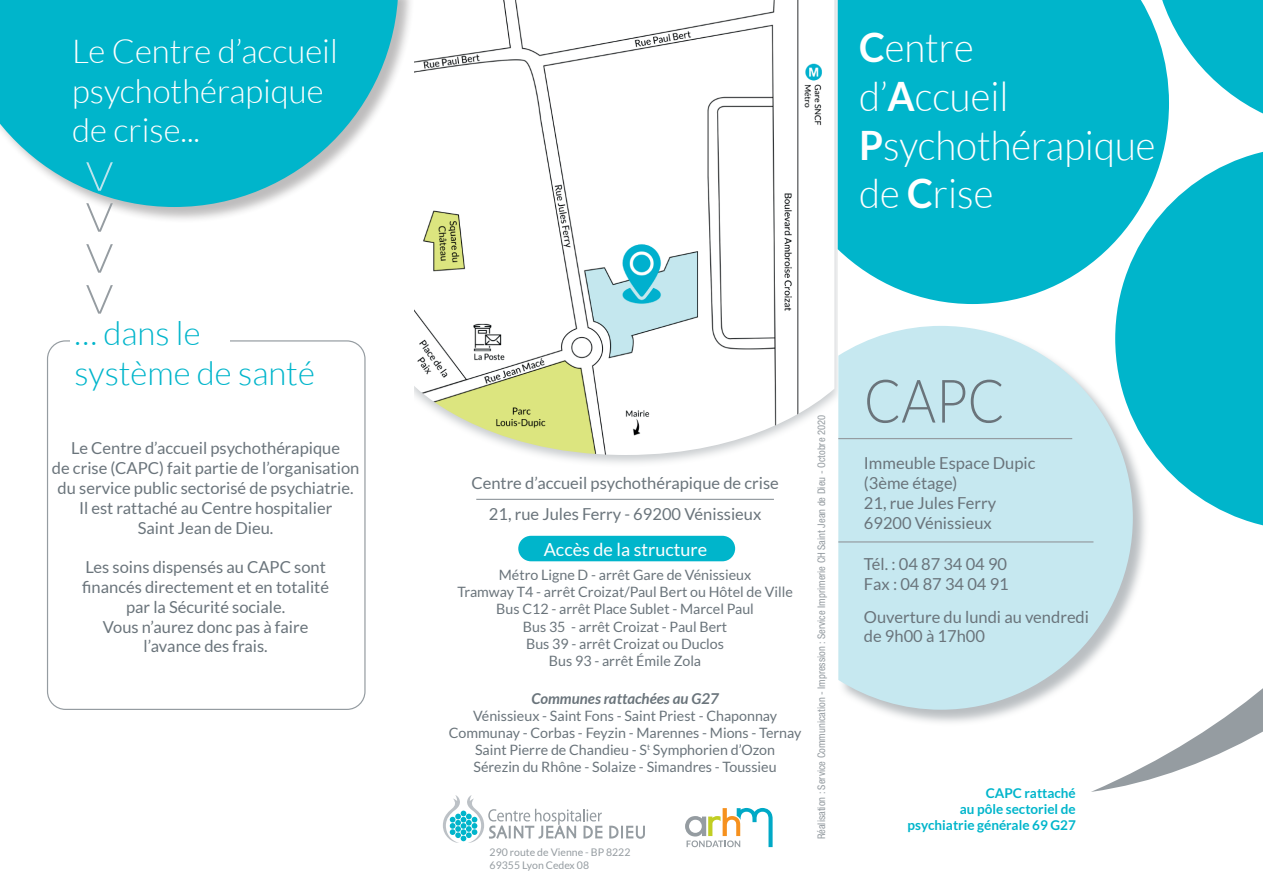
<style>
.page{position:relative;width:1263px;height:893px;background:#fff}
.page>*{position:absolute;margin:0;border:0;box-sizing:border-box;transform-origin:0 0}
.t1{font:300 60px "Lato";color:#6a747b;scale:.89 1}
.t2{font:100 51px "Helvetica Neue LT Std";color:#959ca1;scale:1.1 1}
.t3{font:300 40.5px/48.6px "Lato";color:#fff;scale:.95 1}
.t4{font:300 33px/39.6px "Lato";color:#fff}
.t5{font:300 33px/39.6px "Lato";color:#00b5cb}
.t6{font:18px "Lato";color:#fff}
.t7{font:16.5px/19.8px "Lato";color:#6a747b;text-align:center}
.t8{font:italic 700 15px "Lato";color:#6a747b}
.t9{font:14.25px/17.1px "Lato";color:#6a747b;text-align:center}
.t10{font:700 13.5px/16.2px "Lato";color:#00b5cb;text-align:right}
.t11{font:condensed 10.5px "Helvetica Neue LT Std";color:#959ca1}
.t12{font:10.5px/12.6px "Lato";color:#959ca1}
.s1{color:#bce4ed}
.s2{font-weight:700}
</style>
<div class="page">
<div style="left:405px;top:0;width:438px;height:468px;background:#959ca1;opacity:.5"></div>
<img style="left:413px;top:0;width:421px;height:455px">
<div style="left:838px;top:0;width:98px;height:420px;background:#fff"></div>
<div style="left:0;top:0;width:413px;height:893px;background:#fff"></div>
<div style="left:0;top:0;width:415px;height:224px;background:#231f20;opacity:.3"></div>
<svg style="left:0;top:0;width:398px;height:207px;background:#2bbfd1"></svg>
<div style="left:838px;top:326px;width:312px;height:401px;background:#959ca1;opacity:.65"></div>
<svg style="left:838px;top:326px;width:295px;height:384px;background:#cbe9f0"></svg>
<svg style="left:1091px;top:677px;width:172px;height:115px"></svg>
<svg style="left:1115px;top:151px;width:148px;height:377px;fill:#00b5cb"></svg>
<svg style="left:1169px;top:0;width:94px;height:114px"></svg>
<svg style="left:685px;top:808px;width:88px;height:39px"></svg>
<svg style="left:609px;top:826px;width:36px;height:13px"></svg>
<svg style="left:443px;top:795px;width:159px;height:48px"></svg>
<svg style="left:838px;top:0;width:331px;height:304px;background:#15bbcf"></svg>
<hr style="left:476px;top:499px;width:298px;height:1px;background:#959ca1">
<div style="left:518px;top:536px;width:217px;height:25px;background:#00b5cb;border-radius:13px"></div>
<hr style="left:838px;top:438px;width:234px;height:1px;background:#959ca1">
<hr style="left:838px;top:541px;width:255px;height:2px;background:#959ca1">
<h3 class="t4" style="left:72px;top:31px;width:267px">Le Centre d’accueil psychothérapique de crise...</h3>
<h2 class="t2" style="left:134px;top:160px;width:144px;rotate:90deg"><span class="s1">&gt;</span>&gt;&gt;&gt;</h2>
<h3 class="t5" style="left:74px;top:314px;width:242px">… dans le système de santé</h3>
<p class="t7" style="left:52px;top:438px;width:309px">Le Centre d’accueil psychothérapique<br>de crise (CAPC) fait partie de l’organisation du service public sectorisé de psychiatrie.<br>Il est rattaché au Centre hospitalier<br>Saint Jean de Dieu.</p>
<p class="t7" style="left:82px;top:557px;width:248px">Les soins dispensés au CAPC sont financés directement et en totalité par la Sécurité sociale.<br>Vous n’aurez donc pas à faire l’avance des frais.</p>
<h3 class="t3" style="left:859px;top:24px;width:314px"><span class="s2">C</span>entre<br>d’<span class="s2">A</span>ccueil<br><span class="s2">P</span>sychothérapique de <span class="s2">C</span>rise</h3>
<p class="t7" style="left:471px;top:468px;width:309px;line-height:30.6px">Centre d’accueil psychothérapique de crise<br>21, rue Jules Ferry - 69200 Vénissieux</p>
<p class="t6" style="left:544px;top:539px;width:165px">Accès de la structure</p>
<p class="t9" style="left:457px;top:566px;width:337px">Métro Ligne D - arrêt Gare de Vénissieux<br>Tramway T4 - arrêt Croizat/Paul Bert ou Hôtel de Ville Bus C12 - arrêt Place Sublet - Marcel Paul<br>Bus 35 - arrêt Croizat - Paul Bert<br>Bus 39 - arrêt Croizat ou Duclos<br>Bus 93 - arrêt Émile Zola</p>
<p class="t8" style="left:531px;top:690px;width:189px">Communes rattachées au G27</p>
<p class="t9" style="left:449px;top:707px;width:354px">Vénissieux - Saint Fons - Saint Priest - Chaponnay Communay - Corbas - Feyzin - Marennes - Mions - Ternay Saint Pierre de Chandieu - S<sup>t</sup> Symphorien d’Ozon<br>Sérezin du Rhône - Solaize - Simandres - Toussieu</p>
<p class="t12" style="left:490px;top:846px;width:142px">290 route de Vienne - BP 8222<br>69355 Lyon Cedex 08</p>
<p class="t11" style="left:815px;top:839px;width:426px;rotate:-90deg">Réalisation : Service Communication - Impression : Service Imprimerie CH Saint Jean de Dieu - Octobre 2020</p>
<h1 class="t1" style="left:864px;top:369px;width:160px">CAPC</h1>
<p class="t7" style="left:864px;top:453px;width:173px;text-align:left">Immeuble Espace Dupic (3ème étage)<br>21, rue Jules Ferry<br>69200 Vénissieux</p>
<p class="t7" style="left:864px;top:554px;width:146px;text-align:left">Tél. : 04 87 34 04 90<br>Fax : 04 87 34 04 91</p>
<p class="t7" style="left:864px;top:607px;width:227px;text-align:left">Ouverture du lundi au vendredi de 9h00 à 17h00</p>
<p class="t10" style="left:908px;top:784px;width:170px">CAPC rattaché<br>au pôle sectoriel de psychiatrie générale 69 G27</p>
</div>
